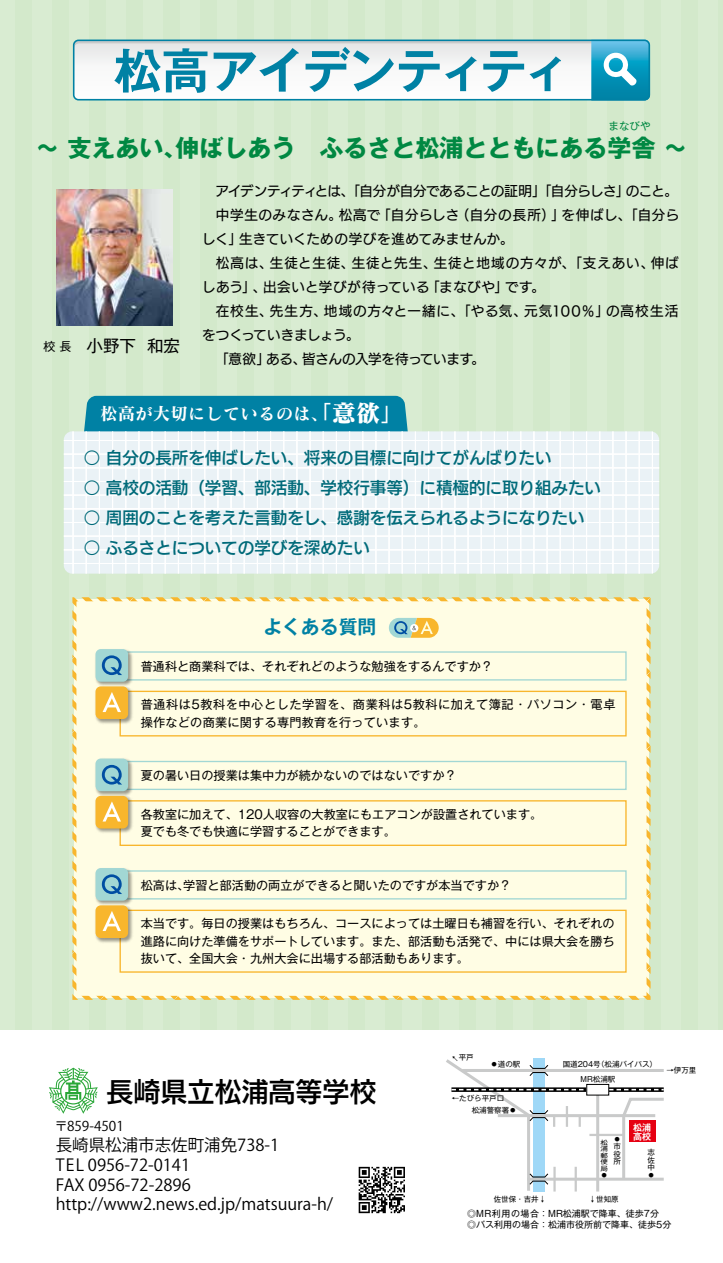
<style>
.page{position:relative;width:723px;height:1263px;background:#d9ecd2}
.page>*{position:absolute;margin:0;border:0;box-sizing:border-box;transform-origin:0 0}
.t1{font:27px "UD Kakugo Large Pr 6 N DB";color:#000}
.t2{font:700 24px "Gothic MB101 Pro";color:#008842}
.t3{font:700 18.9px "Gothic MB101 Pro De";color:#0081a4}
.t4{font:17.55px "Matisse Pro B";color:#fff}
.t5{font:16.5px "UD Kakugo Large Pr 6 N DB";color:#006a79}
.t6{font:16.5px/19.8px "Koz Go Pr 6 N";color:#000}
.t7{font:16.5px "Gothic MB101 Pro";color:#000}
.t8{font:13.5px "UD Kakugo Large Pr 6 N M";letter-spacing:.025em;color:#000}
.t9{font:13.5px "UD Kakugo Large Pr 6 N M";letter-spacing:-.035em;color:#000}
.t10{font:13.5px "UD Kakugo Large Pr 6 N M";letter-spacing:.045em;color:#000}
.t11{font:13.5px "UD Kakugo Large Pr 6 N M";letter-spacing:.075em;color:#000}
.t12{font:13.5px "UD Kakugo Large Pr 6 N M";letter-spacing:.065em;color:#000}
.t13{font:13.5px "UD Kakugo Large Pr 6 N M";letter-spacing:-.01em;color:#000}
.t14{font:13.5px "UD Kakugo Large Pr 6 N M";letter-spacing:-.025em;color:#000}
.t15{font:13.5px "Koz Go Pr 6 N";color:#000}
.t16{font:12.15px/17.5px "Gothic MB101 Pro";color:#000}
.t17{font:12.15px/17.5px "Gothic MB101 Pro";letter-spacing:.045em;color:#000}
.t18{font:10.5px "Gothic MB101 Pro";color:#008842}
.t19{font:9px/10.5px "Gothic MB101 Pro";color:#000}
.t20{font:700 9px/9px "Gothic MB101 Pro De";color:#fff}
.t21{font:7.5px/7.5px "Gothic MB101 Pro";color:#000;text-align:justify}
.t22{font:6.3px/6.3px "Gothic MB101 Pro";color:#000;text-align:justify;scale:1.18 1}
.s1{font-size:12px}
.s2{font-family:"Matisse Pro EB";font-size:24.3px}
</style>
<div class="page">
<div style="left:0;top:1031px;width:723px;height:232px;background:#fff"></div>
<svg style="left:49px;top:1068px;width:49px;height:46px"></svg>
<svg style="left:359px;top:1167px;width:46px;height:46px"></svg>
<div style="left:74px;top:599px;width:574px;height:399px;background:#fffde4"></div>
<div style="left:72px;top:597px;width:578px;height:403px;border:4px solid #bfbfbf"></div>
<div style="left:119px;top:651px;width:508px;height:29px;border:1px solid #a2d7d4"></div>
<img style="left:95px;top:649px;width:39px;height:35px">
<div style="left:95px;top:649px;width:33px;height:33px;background:#a2d7d4;border-radius:5px"></div>
<svg style="left:102px;top:655px;width:20px;height:20px"></svg>
<div style="left:119px;top:691px;width:508px;height:45px;border:1px solid #f8b62d"></div>
<img style="left:95px;top:684px;width:39px;height:41px">
<div style="left:95px;top:686px;width:33px;height:33px;background:#f8b62d;border-radius:5px"></div>
<svg style="left:103px;top:692px;width:18px;height:20px"></svg>
<div style="left:119px;top:761px;width:508px;height:29px;border:1px solid #a2d7d4"></div>
<img style="left:95px;top:759px;width:39px;height:35px">
<div style="left:95px;top:758px;width:33px;height:33px;background:#a2d7d4;border-radius:5px"></div>
<svg style="left:102px;top:765px;width:20px;height:19px"></svg>
<div style="left:119px;top:800px;width:508px;height:46px;border:1px solid #f8b62d"></div>
<img style="left:95px;top:794px;width:39px;height:41px">
<div style="left:95px;top:796px;width:33px;height:32px;background:#f8b62d;border-radius:5px"></div>
<svg style="left:103px;top:801px;width:18px;height:20px"></svg>
<div style="left:119px;top:870px;width:508px;height:29px;border:1px solid #a2d7d4"></div>
<img style="left:95px;top:868px;width:39px;height:35px">
<div style="left:95px;top:868px;width:33px;height:33px;background:#a2d7d4;border-radius:5px"></div>
<svg style="left:102px;top:874px;width:20px;height:20px"></svg>
<div style="left:119px;top:910px;width:508px;height:63px;border:1px solid #f8b62d"></div>
<img style="left:95px;top:903px;width:39px;height:41px">
<div style="left:95px;top:905px;width:33px;height:33px;background:#f8b62d;border-radius:5px"></div>
<svg style="left:103px;top:911px;width:18px;height:20px"></svg>
<svg style="left:389px;top:618px;width:50px;height:20px"></svg>
<div style="left:84px;top:396px;width:324px;height:35px;background:#0081a4"></div>
<svg style="left:64px;top:431px;width:595px;height:143px;background:#edf4f7"></svg>
<img style="left:56px;top:189px;width:116px;height:137px">
<svg style="left:73px;top:40px;width:577px;height:60px;background:#add3de"></svg>
<svg style="left:446px;top:1058px;width:218px;height:134px"></svg>
<p class="t18" style="left:608px;top:117px;width:43px">まなびや</p>
<h2 class="t2" style="left:35px;top:127px;width:653px">～ 支えあい、伸ばしあう　ふるさと松浦とともにある学舎 ～</h2>
<h3 class="t7" style="left:43px;top:332px;width:138px"><span class="s1">校 長</span> 小野下 和宏</h3>
<p class="t9" style="left:202px;top:184px;width:477px">　アイデンティティとは、「自分が自分であることの証明」「自分らしさ」のこと。</p>
<p class="t10" style="left:216px;top:208px;width:465px">中学生のみなさん。松高で「自分らしさ（自分の長所）」を伸ばし、「自分ら</p>
<p class="t8" style="left:202px;top:232px;width:313px">しく」生きていくための学びを進めてみませんか。</p>
<p class="t12" style="left:216px;top:256px;width:464px">松高は、生徒と生徒、生徒と先生、生徒と地域の方々が、「支えあい、伸ば</p>
<p class="t8" style="left:202px;top:280px;width:344px">しあう」、出会いと学びが待っている「まなびや」です。</p>
<p class="t11" style="left:216px;top:304px;width:464px">在校生、先生方、地域の方々と一緒に、「やる気、元気100％」の高校生活</p>
<p class="t14" style="left:202px;top:328px;width:159px">をつくっていきましょう。</p>
<p class="t13" style="left:202px;top:352px;width:284px">　「意欲」ある、皆さんの入学を待っています。</p>
<h3 class="t4" style="left:100px;top:402px;width:306px">松高が大切にしているのは、<span class="s2">「意欲」</span></h3>
<h3 class="t5" style="left:84px;top:449px;width:469px">○ 自分の長所を伸ばしたい、将来の目標に向けてがんばりたい</h3>
<h3 class="t5" style="left:84px;top:479px;width:519px">○ 高校の活動（学習、部活動、学校行事等）に積極的に取り組みたい</h3>
<h3 class="t5" style="left:84px;top:509px;width:502px">○ 周囲のことを考えた言動をし、感謝を伝えられるようになりたい</h3>
<h3 class="t5" style="left:84px;top:539px;width:288px">○ ふるさとについての学びを深めたい</h3>
<h3 class="t3" style="left:263px;top:612px;width:115px">よくある質問</h3>
<p class="t16" style="left:141px;top:656px;width:354px">普通科と商業科では、それぞれどのような勉強をするんですか？</p>
<p class="t17" style="left:141px;top:694px;width:476px">普通科は5教科を中心とした学習を、商業科は5教科に加えて簿記・パソコン・電卓操作などの商業に関する専門教育を行っています。</p>
<p class="t16" style="left:141px;top:765px;width:317px">夏の暑い日の授業は集中力が続かないのではないですか？</p>
<p class="t16" style="left:141px;top:803px;width:403px">各教室に加えて、120人収容の大教室にもエアコンが設置されています。夏でも冬でも快適に学習することができます。</p>
<p class="t16" style="left:141px;top:875px;width:372px">松高は、学習と部活動の両立ができると聞いたのですが本当ですか？</p>
<p class="t16" style="left:141px;top:913px;width:475px;text-align:justify">本当です。毎日の授業はもちろん、コースによっては土曜日も補習を行い、それぞれの進路に向けた準備をサポートしています。また、部活動も活発で、中には県大会を勝ち抜いて、全国大会・九州大会に出場する部活動もあります。</p>
<h1 class="t1" style="left:106px;top:1077px;width:271px">長崎県立松浦高等学校</h1>
<p class="t15" style="left:55px;top:1119px;width:71px">〒859-4501</p>
<h3 class="t6" style="left:56px;top:1135px;width:279px">長崎県松浦市志佐町浦免738-1<br>TEL 0956-72-0141<br>FAX 0956-72-2896 http://www2.news.ed.jp/matsuura-h/</h3>
<p class="t21" style="left:459px;top:1053px;width:16px">平戸</p>
<p class="t21" style="left:490px;top:1059px;width:31px">●道の駅</p>
<p class="t21" style="left:452px;top:1093px;width:54px">←たびら平戸口</p>
<p class="t21" style="left:472px;top:1105px;width:46px">松浦警察署●</p>
<p class="t21" style="left:563px;top:1059px;width:96px">国道204号(松浦バイパス）</p>
<p class="t21" style="left:580px;top:1074px;width:36px">MR松浦駅</p>
<p class="t21" style="left:613px;top:1134px;width:8px">●</p>
<p class="t22" style="left:600px;top:1138px;width:8px">松浦郵便局</p>
<p class="t21" style="left:613px;top:1141px;width:9px">市役所</p>
<p class="t21" style="left:600px;top:1170px;width:8px">●</p>
<p class="t20" style="left:633px;top:1122px;width:19px">松浦高校</p>
<p class="t21" style="left:647px;top:1148px;width:9px">志佐中●</p>
<p class="t21" style="left:494px;top:1194px;width:54px">佐世保・吉井↓</p>
<p class="t21" style="left:589px;top:1194px;width:31px">↓世知原</p>
<p class="t21" style="left:666px;top:1066px;width:31px">→伊万里</p>
<p class="t19" style="left:467px;top:1207px;width:206px">◎MR利用の場合：MR松浦駅で降車、徒歩7分<br>◎バス利用の場合：松浦市役所前で降車、徒歩5分</p>
</div>
